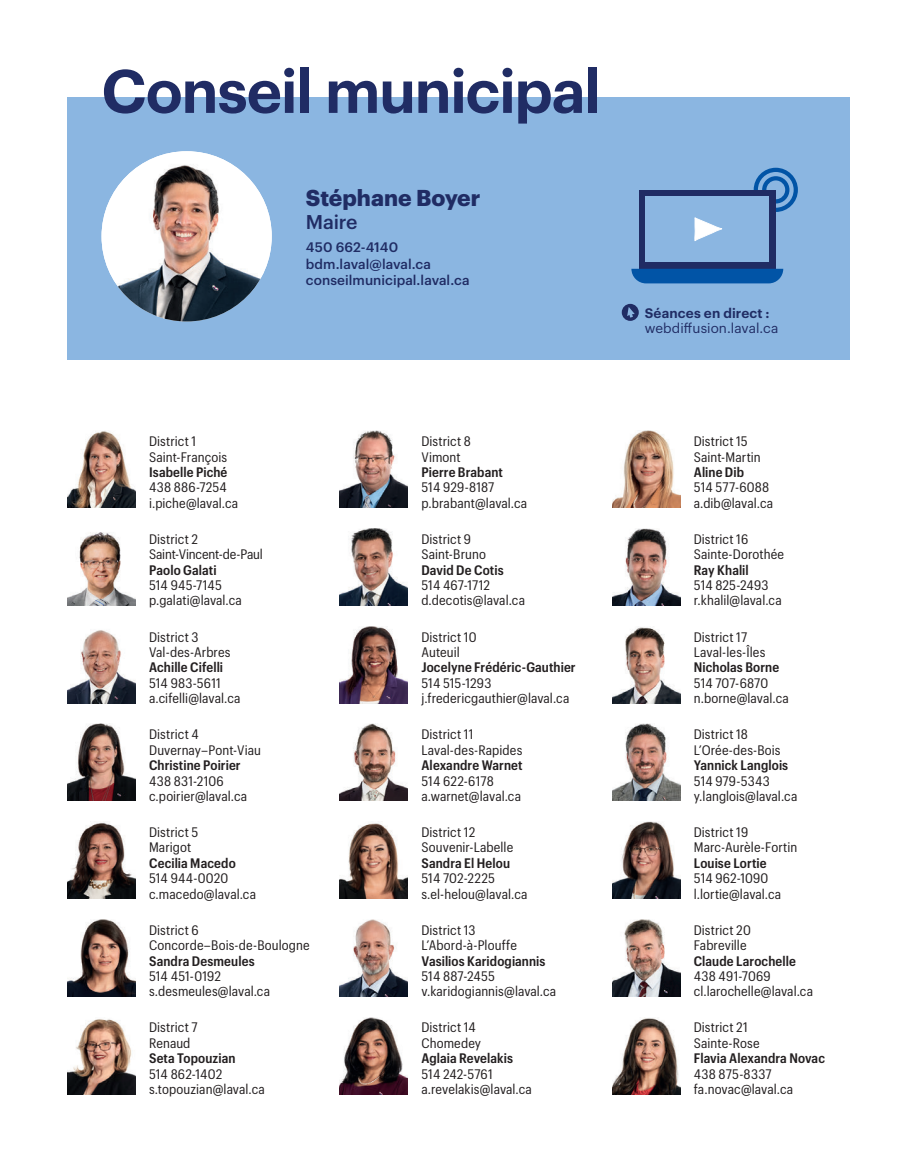
<style>
.page{position:relative;width:918px;height:1175px;background:#fff}
.page>*{position:absolute;margin:0;border:0;box-sizing:border-box;transform-origin:0 0}
.t1{font:600 60px "Graphik";letter-spacing:-.02em;color:#202c64}
.t2{font:700 22.5px "Graphik";color:#202c64}
.t3{font:500 19.5px "Graphik";letter-spacing:-.01em;color:#202c64}
.t4{font:13.5px/15.5px "Graphik Compact";letter-spacing:.005em;color:#231f20}
.t5{font:600 13.5px "Graphik Compact";letter-spacing:.005em;color:#231f20}
.t6{font:500 13.5px/16.2px "Graphik";letter-spacing:.005em;color:#202c64}
.t7{font:13.5px "Graphik";letter-spacing:.005em;color:#202c64}
.t8{font:600 13.5px "Graphik";letter-spacing:.015em;color:#202c64}
</style>
<div class="page">
<div style="left:68px;top:97px;width:782px;height:263px;background:#8bb6e1"></div>
<img style="left:68px;top:431px;width:68px;height:77px">
<img style="left:340px;top:431px;width:68px;height:77px">
<img style="left:612px;top:431px;width:68px;height:77px">
<img style="left:68px;top:532px;width:68px;height:73px">
<img style="left:340px;top:528px;width:68px;height:77px">
<img style="left:612px;top:528px;width:68px;height:77px">
<img style="left:68px;top:630px;width:68px;height:73px">
<img style="left:340px;top:626px;width:68px;height:77px">
<img style="left:612px;top:627px;width:68px;height:76px">
<img style="left:68px;top:724px;width:68px;height:77px">
<img style="left:340px;top:724px;width:68px;height:77px">
<img style="left:612px;top:724px;width:68px;height:77px">
<img style="left:68px;top:822px;width:68px;height:76px">
<img style="left:340px;top:823px;width:68px;height:75px">
<img style="left:612px;top:821px;width:68px;height:77px">
<img style="left:68px;top:919px;width:68px;height:77px">
<img style="left:340px;top:919px;width:68px;height:77px">
<img style="left:612px;top:919px;width:68px;height:77px">
<img style="left:68px;top:1019px;width:68px;height:75px">
<img style="left:340px;top:1017px;width:68px;height:77px">
<img style="left:612px;top:1018px;width:68px;height:76px">
<div style="left:754px;top:168px;width:44px;height:44px;background:#0154a6;border-radius:50%"></div>
<svg style="left:758px;top:172px;width:36px;height:36px"></svg>
<div style="left:762px;top:176px;width:27px;height:27px;background:#0154a6;border-radius:50%"></div>
<div style="left:766px;top:180px;width:19px;height:19px;background:#8bb6e1;border-radius:50%"></div>
<div style="left:639px;top:190px;width:137px;height:79px;background:#202c64"></div>
<div style="left:631px;top:269px;width:152px;height:14px;background:#0154a6"></div>
<div style="left:646px;top:197px;width:123px;height:65px;background:#8bb6e1"></div>
<svg style="left:694px;top:217px;width:28px;height:24px"></svg>
<svg style="left:622px;top:304px;width:17px;height:17px"></svg>
<img style="left:102px;top:151px;width:170px;height:170px;border-radius:85px">
<h1 class="t1" style="left:102px;top:45px;width:501px">Conseil municipal</h1>
<h2 class="t2" style="left:306px;top:180px;width:176px">Stéphane Boyer</h2>
<h3 class="t3" style="left:306px;top:207px;width:53px">Maire</h3>
<p class="t6" style="left:306px;top:238px;width:165px">450 662-4140 bdm.laval@laval.ca conseilmunicipal.laval.ca</p>
<p class="t4" style="left:149px;top:432px;width:80px">District 1<br>Saint-François</p>
<p class="t5" style="left:149px;top:462px;width:80px">Isabelle Piché</p>
<p class="t4" style="left:149px;top:479px;width:91px">438 886-7254 i.piche@laval.ca</p>
<p class="t4" style="left:149px;top:530px;width:115px">District 2<br>Saint-Vincent-de-Paul</p>
<p class="t5" style="left:149px;top:560px;width:69px">Paolo Galati</p>
<p class="t4" style="left:149px;top:576px;width:94px">514 945-7145 p.galati@laval.ca</p>
<p class="t4" style="left:149px;top:628px;width:83px">District 3<br>Val-des-Arbres</p>
<p class="t5" style="left:149px;top:657px;width:76px">Achille Cifelli</p>
<p class="t4" style="left:149px;top:674px;width:93px">514 983-5611 a.cifelli@laval.ca</p>
<p class="t4" style="left:149px;top:725px;width:113px">District 4<br>Duvernay–Pont-Viau</p>
<p class="t5" style="left:149px;top:755px;width:93px">Christine Poirier</p>
<p class="t4" style="left:149px;top:772px;width:100px">438 831-2106 c.poirier@laval.ca</p>
<p class="t4" style="left:149px;top:823px;width:51px">District 5<br>Marigot</p>
<p class="t5" style="left:149px;top:853px;width:88px">Cecilia Macedo</p>
<p class="t4" style="left:149px;top:869px;width:109px">514 944-0020 c.macedo@laval.ca</p>
<p class="t4" style="left:421px;top:432px;width:51px">District 8<br>Vimont</p>
<p class="t5" style="left:421px;top:462px;width:83px">Pierre Brabant</p>
<p class="t4" style="left:421px;top:479px;width:107px">514 929-8187 p.brabant@laval.ca</p>
<p class="t4" style="left:421px;top:530px;width:66px">District 9<br>Saint-Bruno</p>
<p class="t5" style="left:421px;top:560px;width:84px">David De Cotis</p>
<p class="t4" style="left:421px;top:576px;width:105px">514 467-1712 d.decotis@laval.ca</p>
<p class="t4" style="left:421px;top:628px;width:57px">District 10<br>Auteuil</p>
<p class="t5" style="left:421px;top:657px;width:156px">Jocelyne Frédéric-Gauthier</p>
<p class="t4" style="left:421px;top:674px;width:149px">514 515-1293 j.fredericgauthier@laval.ca</p>
<p class="t4" style="left:421px;top:725px;width:102px">District 11<br>Laval-des-Rapides</p>
<p class="t5" style="left:421px;top:755px;width:103px">Alexandre Warnet</p>
<p class="t4" style="left:421px;top:772px;width:101px">514 622-6178 a.warnet@laval.ca</p>
<p class="t4" style="left:421px;top:823px;width:93px">District 12<br>Souvenir-Labelle</p>
<p class="t5" style="left:421px;top:853px;width:90px">Sandra El Helou</p>
<p class="t4" style="left:421px;top:869px;width:108px">514 702-2225 s.el-helou@laval.ca</p>
<p class="t4" style="left:149px;top:921px;width:162px">District 6<br>Concorde–Bois-de-Boulogne</p>
<p class="t5" style="left:149px;top:950px;width:107px">Sandra Desmeules</p>
<p class="t4" style="left:149px;top:967px;width:123px">514 451-0192 s.desmeules@laval.ca</p>
<p class="t4" style="left:149px;top:1018px;width:50px">District 7<br>Renaud</p>
<p class="t5" style="left:149px;top:1048px;width:88px">Seta Topouzian</p>
<p class="t4" style="left:149px;top:1065px;width:117px">514 862-1402 s.topouzian@laval.ca</p>
<p class="t4" style="left:421px;top:921px;width:97px">District 13<br>L’Abord-à-Plouffe</p>
<p class="t5" style="left:421px;top:950px;width:126px">Vasilios Karidogiannis</p>
<p class="t4" style="left:421px;top:967px;width:136px">514 887-2455 v.karidogiannis@laval.ca</p>
<p class="t4" style="left:421px;top:1018px;width:61px">District 14<br>Chomedey</p>
<p class="t5" style="left:421px;top:1048px;width:93px">Aglaia Revelakis</p>
<p class="t4" style="left:421px;top:1065px;width:112px">514 242-5761 a.revelakis@laval.ca</p>
<p class="t8" style="left:645px;top:303px;width:126px">Séances en direct :</p>
<p class="t7" style="left:645px;top:318px;width:135px">webdiffusion.laval.ca</p>
<p class="t4" style="left:694px;top:432px;width:68px">District 15<br>Saint-Martin</p>
<p class="t5" style="left:694px;top:462px;width:52px">Aline Dib</p>
<p class="t4" style="left:694px;top:479px;width:81px">514 577-6088 a.dib@laval.ca</p>
<p class="t4" style="left:694px;top:530px;width:92px">District 16<br>Sainte-Dorothée</p>
<p class="t5" style="left:694px;top:560px;width:57px">Ray Khalil</p>
<p class="t4" style="left:694px;top:576px;width:89px">514 825-2493 r.khalil@laval.ca</p>
<p class="t4" style="left:694px;top:628px;width:73px">District 17<br>Laval-les-Îles</p>
<p class="t5" style="left:694px;top:657px;width:87px">Nicholas Borne</p>
<p class="t4" style="left:694px;top:674px;width:97px">514 707-6870 n.borne@laval.ca</p>
<p class="t4" style="left:694px;top:725px;width:88px">District 18<br>L’Orée-des-Bois</p>
<p class="t5" style="left:694px;top:755px;width:96px">Yannick Langlois</p>
<p class="t4" style="left:694px;top:772px;width:105px">514 979-5343 y.langlois@laval.ca</p>
<p class="t4" style="left:694px;top:823px;width:105px">District 19<br>Marc-Aurèle-Fortin</p>
<p class="t5" style="left:694px;top:853px;width:74px">Louise Lortie</p>
<p class="t4" style="left:694px;top:869px;width:89px">514 962-1090 l.lortie@laval.ca</p>
<p class="t4" style="left:694px;top:921px;width:59px">District 20<br>Fabreville</p>
<p class="t5" style="left:694px;top:950px;width:104px">Claude Larochelle</p>
<p class="t4" style="left:694px;top:967px;width:121px">438 491-7069 cl.larochelle@laval.ca</p>
<p class="t4" style="left:694px;top:1018px;width:67px">District 21<br>Sainte-Rose</p>
<p class="t5" style="left:694px;top:1048px;width:133px">Flavia Alexandra Novac</p>
<p class="t4" style="left:694px;top:1065px;width:101px">438 875-8337 fa.novac@laval.ca</p>
</div>
